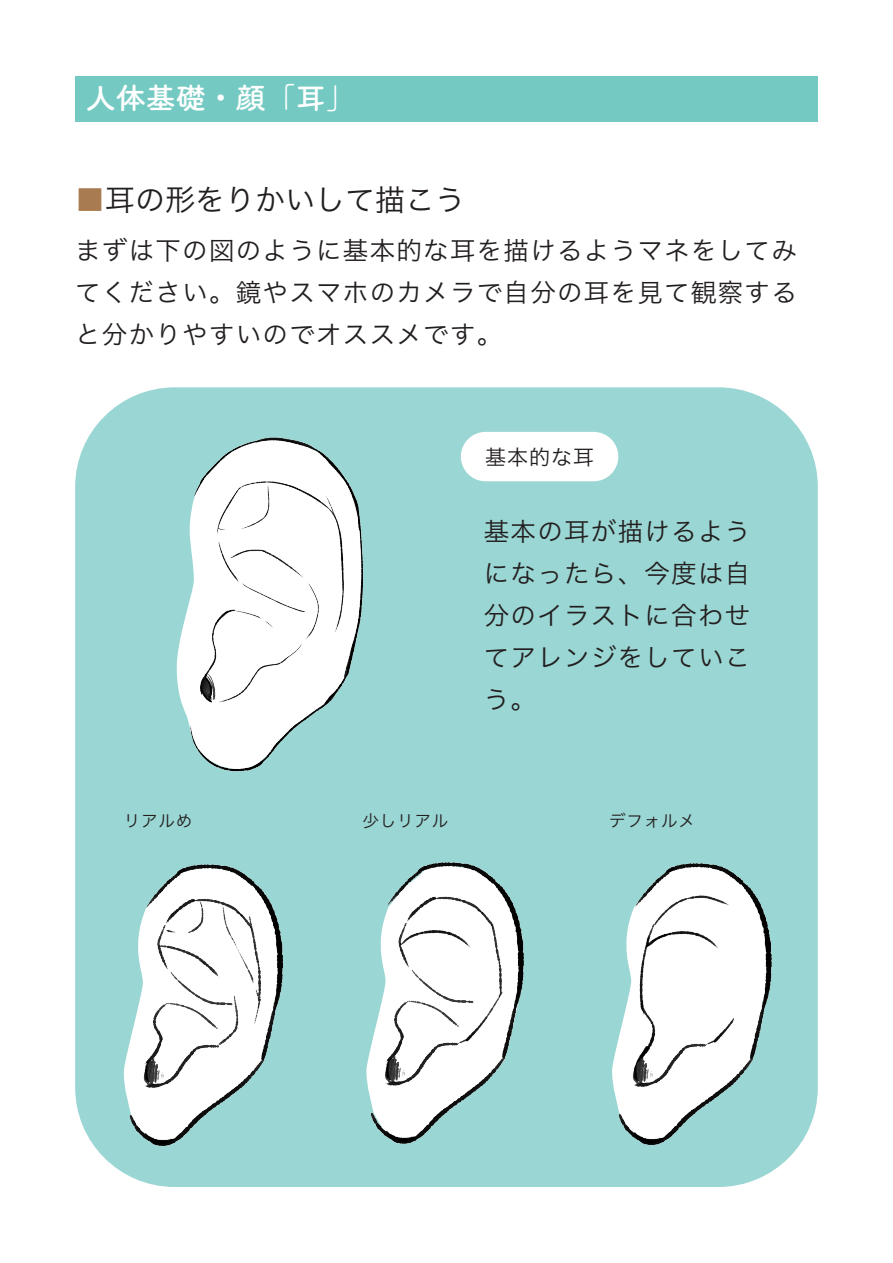
<style>
.page{position:relative;width:893px;height:1263px;background:#fff}
.page>*{position:absolute;margin:0;border:0;box-sizing:border-box;transform-origin:0 0}
.t1{font:30px "Hira Kaku Pro N W3";color:#231f20}
.t2{font:700 30px "Tsuku A Rd Gothic";color:#fff}
.t3{font:25.5px/42px "Hira Kaku Pro N W3";letter-spacing:.05em;color:#231f20;text-align:justify}
.t4{font:21px "Hira Kaku Pro N W3";letter-spacing:.05em;color:#231f20}
.t5{font:16.5px "Hira Kaku Pro N W3";letter-spacing:.05em;color:#231f20}
.s1{color:#a97b50}
</style>
<div class="page">
<div style="left:75px;top:76px;width:743px;height:46px;background:#74cac2"></div>
<div style="left:75px;top:387px;width:743px;height:800px;background:#9ad6d3;border-radius:99px"></div>
<img style="left:176px;top:437px;width:187px;height:335px">
<img style="left:612px;top:863px;width:160px;height:282px">
<img style="left:366px;top:862px;width:158px;height:282px">
<img style="left:123px;top:864px;width:160px;height:282px">
<div style="left:459px;top:430px;width:162px;height:53px;background:#fff;border-radius:27px"></div>
<div style="left:456px;top:427px;width:167px;height:59px;border:4px solid #9ad6d3;border-radius:27px"></div>
<p class="t2" style="left:86px;top:75px;width:272px">人体基礎・顔「耳」</p>
<p class="t1" style="left:75px;top:173px;width:391px"><span class="s1">■</span>耳の形をりかいして描こう</p>
<p class="t3" style="left:75px;top:227px;width:723px">まずは下の図のように基本的な耳を描けるようマネをしてみてください。鏡やスマホのカメラで自分の耳を見て観察すると分かりやすいのでオススメです。</p>
<p class="t4" style="left:485px;top:438px;width:111px">基本的な耳</p>
<p class="t3" style="left:484px;top:509px;width:268px">基本の耳が描けるようになったら、今度は自分のイラストに合わせてアレンジをしていこう。</p>
<p class="t5" style="left:124px;top:806px;width:70px">リアルめ</p>
<p class="t5" style="left:362px;top:806px;width:87px">少しリアル</p>
<p class="t5" style="left:609px;top:806px;width:87px">デフォルメ</p>
</div>
